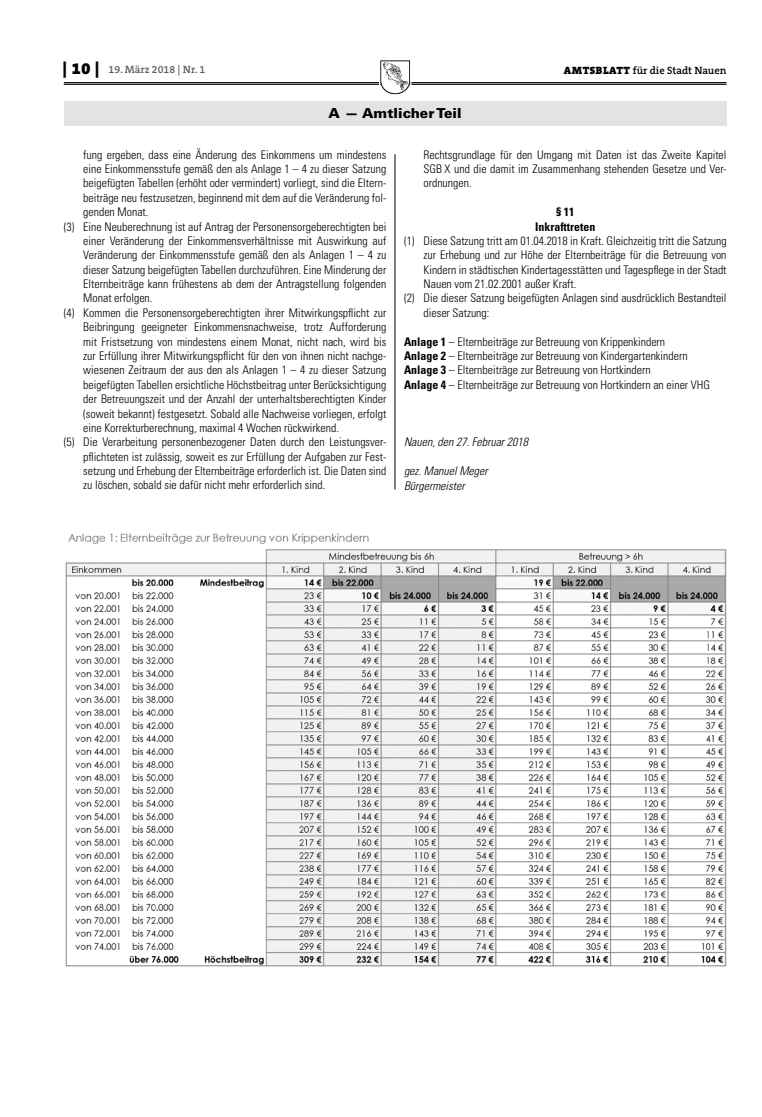
<style>
.page{position:relative;width:762px;height:1117px;background:#fff}
.page>*{position:absolute;margin:0;border:0;box-sizing:border-box;transform-origin:0 0}
.t1{font:900 13.75px "Univers";letter-spacing:.005em;color:#000}
.t2{font:300 condensed 11.88px/14.4px "Univers";color:#000;text-align:justify}
.t3{font:italic 300 condensed 11.88px/14.4px "Univers";color:#000}
.t4{font:700 condensed 11.88px/14.4px "Univers";color:#000;text-align:center}
.t5{font:600 10.62px "The Serif B W6";color:#000}
.t6{font:600 10.62px "The Serif B W6";color:#615c58}
.s1{font-family:"The Serif B W9";font-weight:900;font-size:16.25px;color:#000}
.s2{font-family:"The Serif B W9";font-weight:900}
.s3{font-weight:700}
</style>
<div class="page">
<hr style="left:64px;top:82px;width:662px;height:1px;background:#000">
<hr style="left:64px;top:84px;width:662px;height:1px;background:#000">
<svg style="left:378px;top:60px;width:34px;height:35px"></svg>
<div style="left:64px;top:101px;width:662px;height:25px;background:#e3e3e2"></div>
<hr style="left:395px;top:154px;width:1px;height:335px;background:#000">
<img style="left:65px;top:533px;width:661px;height:434px">
<p class="t6" style="left:63px;top:63px;width:144px"><span class="s1">| 10 |</span> 19. März 2018 | Nr. 1</p>
<p class="t5" style="left:564px;top:63px;width:164px"><span class="s2">AMTSBLATT</span> für die Stadt Nauen</p>
<p class="t1" style="left:328px;top:104px;width:135px">A — Amtlicher Teil</p>
<p class="t2" style="left:83px;top:147px;width:304px">fung ergeben, dass eine Änderung des Einkommens um mindestens</p>
<p class="t2" style="left:83px;top:162px;width:304px">eine Einkommensstufe gemäß den als Anlage 1 – 4 zu dieser Satzung</p>
<p class="t2" style="left:83px;top:176px;width:304px">beigefügten Tabellen (erhöht oder vermindert) vorliegt, sind die Eltern-</p>
<p class="t2" style="left:83px;top:190px;width:304px">beiträge neu festzusetzen, beginnend mit dem auf die Veränderung fol-</p>
<p class="t2" style="left:83px;top:205px;width:67px">genden Monat.</p>
<p class="t2" style="left:64px;top:219px;width:324px">(3) Eine Neuberechnung ist auf Antrag der Personensorgeberechtigten bei</p>
<p class="t2" style="left:83px;top:233px;width:304px">einer Veränderung der Einkommensverhältnisse mit Auswirkung auf</p>
<p class="t2" style="left:83px;top:248px;width:304px">Veränderung der Einkommensstufe gemäß den als Anlagen 1 – 4 zu</p>
<p class="t2" style="left:83px;top:262px;width:304px">dieser Satzung beigefügten Tabellen durchzuführen. Eine Minderung der</p>
<p class="t2" style="left:83px;top:276px;width:304px">Elternbeiträge kann frühestens ab dem der Antragstellung folgenden</p>
<p class="t2" style="left:83px;top:291px;width:71px">Monat erfolgen.</p>
<p class="t2" style="left:64px;top:305px;width:324px">(4) Kommen die Personensorgeberechtigten ihrer Mitwirkungspflicht zur</p>
<p class="t2" style="left:83px;top:320px;width:304px">Beibringung geeigneter Einkommensnachweise, trotz Aufforderung</p>
<p class="t2" style="left:83px;top:334px;width:304px">mit Fristsetzung von mindestens einem Monat, nicht nach, wird bis</p>
<p class="t2" style="left:83px;top:348px;width:304px">zur Erfüllung ihrer Mitwirkungspflicht für den von ihnen nicht nachge-</p>
<p class="t2" style="left:83px;top:363px;width:305px">wiesenen Zeitraum der aus den als Anlagen 1 – 4 zu dieser Satzung</p>
<p class="t2" style="left:83px;top:377px;width:304px">beigefügten Tabellen ersichtliche Höchstbeitrag unter Berücksichtigung</p>
<p class="t2" style="left:83px;top:391px;width:304px">der Betreuungszeit und der Anzahl der unterhaltsberechtigten Kinder</p>
<p class="t2" style="left:83px;top:406px;width:304px">(soweit bekannt) festgesetzt. Sobald alle Nachweise vorliegen, erfolgt</p>
<p class="t2" style="left:83px;top:420px;width:257px">eine Korrekturberechnung, maximal 4 Wochen rückwirkend.</p>
<p class="t2" style="left:64px;top:435px;width:324px">(5) Die Verarbeitung personenbezogener Daten durch den Leistungsver-</p>
<p class="t2" style="left:83px;top:449px;width:304px">pflichteten ist zulässig, soweit es zur Erfüllung der Aufgaben zur Fest-</p>
<p class="t2" style="left:83px;top:463px;width:304px">setzung und Erhebung der Elternbeiträge erforderlich ist. Die Daten sind</p>
<p class="t2" style="left:83px;top:478px;width:243px">zu löschen, sobald sie dafür nicht mehr erforderlich sind.</p>
<p class="t2" style="left:423px;top:147px;width:304px">Rechtsgrundlage für den Umgang mit Daten ist das Zweite Kapitel SGB X und die damit im Zusammenhang stehenden Gesetze und Ver&shy;ordnungen.</p>
<p class="t4" style="left:535px;top:205px;width:62px">§ 11<br>Inkrafttreten</p>
<p class="t2" style="left:404px;top:233px;width:324px">(1) Diese Satzung tritt am 01.04.2018 in Kraft. Gleichzeitig tritt die Satzung</p>
<p class="t2" style="left:423px;top:248px;width:304px">zur Erhebung und zur Höhe der Elternbeiträge für die Betreuung von</p>
<p class="t2" style="left:423px;top:262px;width:304px">Kindern in städtischen Kindertagesstätten und Tagespflege in der Stadt</p>
<p class="t2" style="left:423px;top:276px;width:154px">Nauen vom 21.02.2001 außer Kraft.</p>
<p class="t2" style="left:404px;top:291px;width:324px">(2) Die dieser Satzung beigefügten Anlagen sind ausdrücklich Bestandteil</p>
<p class="t2" style="left:423px;top:305px;width:67px">dieser Satzung:</p>
<p class="t2" style="left:404px;top:334px;width:307px;text-align:left"><span class="s3">Anlage 1</span> – Elternbeiträge zur Betreuung von Krippenkindern<br><span class="s3">Anlage 2</span> – Elternbeiträge zur Betreuung von Kindergartenkindern <span class="s3">Anlage 3</span> – Elternbeiträge zur Betreuung von Hortkindern<br><span class="s3">Anlage 4</span> – Elternbeiträge zur Betreuung von Hortkindern an einer VHG</p>
<p class="t3" style="left:404px;top:435px;width:125px">Nauen, den 27. Februar 2018</p>
<p class="t3" style="left:404px;top:463px;width:85px">gez. Manuel Meger<br>Bürgermeister</p>
</div>
